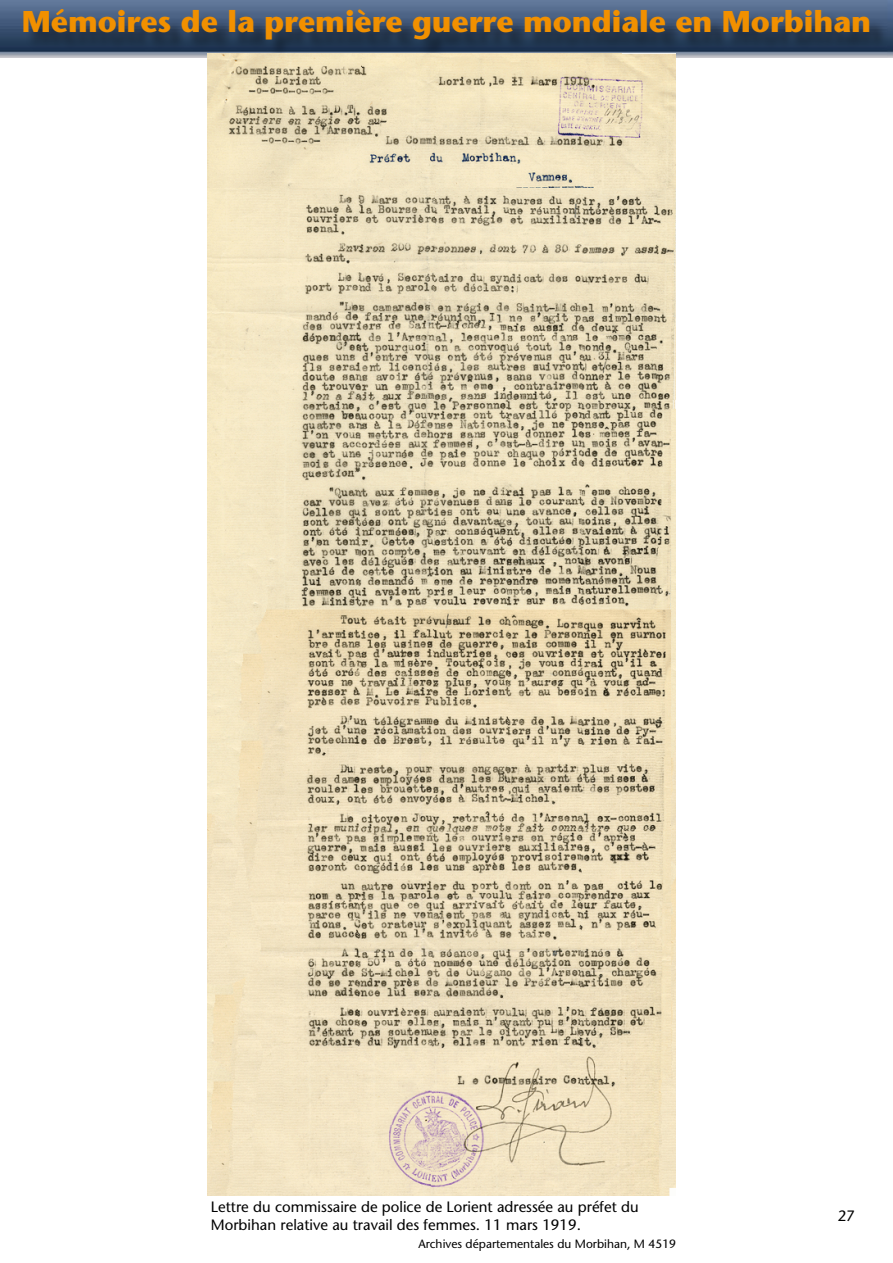
<style>
.page{position:relative;width:893px;height:1263px;background:#fff}
.page>*{position:absolute;margin:0;border:0;box-sizing:border-box;transform-origin:0 0}
.t1{font:700 30px "Stone Sans Std";color:#f19000}
.t2{font:500 15px/18px "Stone Sans Std";color:#000}
.t3{font:500 12px "Stone Sans Std";color:#000}
</style>
<div class="page">
<img style="left:0;top:0;width:893px;height:57px">
<div style="left:24px;top:11px;width:866px;height:49px;background:#000;opacity:.45"></div>
<img style="left:207px;top:53px;width:469px;height:135px">
<img style="left:207px;top:188px;width:469px;height:1007px">
<h1 class="t1" style="left:22px;top:4px;width:851px">Mémoires de la première guerre mondiale en Morbihan</h1>
<p class="t2" style="left:211px;top:1198px;width:429px">Lettre du commissaire de police de Lorient adressée au préfet du<br>Morbihan relative au travail des femmes. 11 mars 1919.</p>
<p class="t3" style="left:419px;top:1237px;width:259px">Archives départementales du Morbihan, M 4519</p>
<p class="t2" style="left:838px;top:1207px;width:19px">27</p>
</div>
